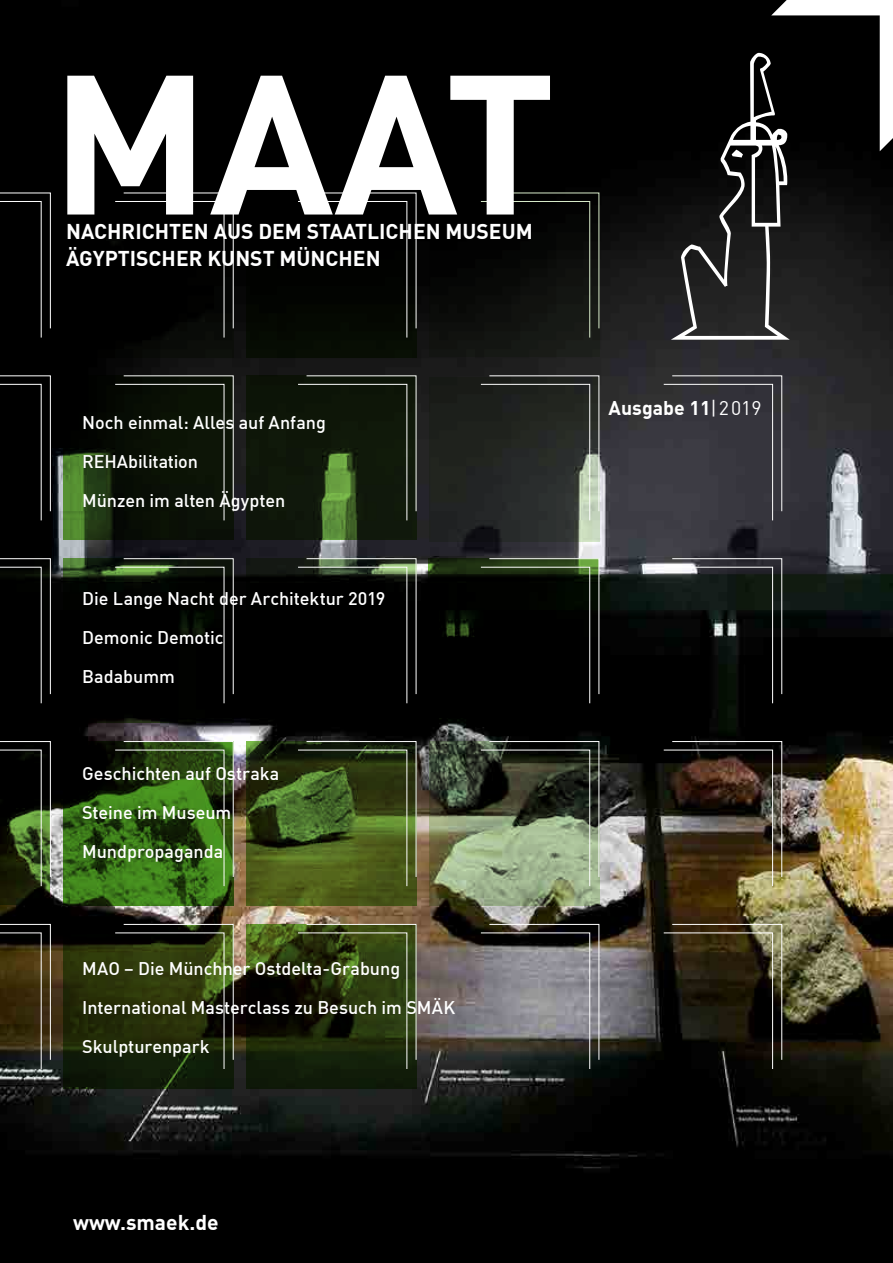
<style>
.page{position:relative;width:893px;height:1263px;background:#fff}
.page>*{position:absolute;margin:0;border:0;box-sizing:border-box;transform-origin:0 0}
.t1{font:700 195px "DIN Offc";color:#fff}
.t2{font:700 21px/27px "DIN Offc";color:#fff}
.t3{font:700 19.5px "DIN Offc";color:#fff}
.t4{font:500 18px/39px "DIN Offc";color:#fff}
.s1{font-weight:400}
</style>
<div class="page">
<img style="left:0;top:0;width:893px;height:1263px">
<svg style="left:246px;top:924px;width:170px;height:164px"></svg>
<svg style="left:63px;top:924px;width:171px;height:164px"></svg>
<div style="left:246px;top:375px;width:170px;height:164px;background:#0e160a"></div>
<div style="left:0;top:375px;width:49px;height:164px;background:#000"></div>
<svg style="left:246px;top:558px;width:170px;height:164px;fill:#000"></svg>
<div style="left:0;top:558px;width:49px;height:164px;background:#000"></div>
<svg style="left:428px;top:559px;width:171px;height:164px;fill:#000"></svg>
<svg style="left:429px;top:378px;width:170px;height:164px;fill:#1f221f"></svg>
<div style="left:246px;top:194px;width:170px;height:164px;background:#020401"></div>
<div style="left:63px;top:194px;width:170px;height:164px;background:linear-gradient(to right,#000,#0f110c)"></div>
<img style="left:429px;top:741px;width:170px;height:164px">
<svg style="left:0;top:740px;width:49px;height:164px"></svg>
<svg style="left:63px;top:375px;width:171px;height:164px"></svg>
<svg style="left:63px;top:558px;width:171px;height:164px;fill:#000"></svg>
<svg style="left:63px;top:741px;width:171px;height:164px"></svg>
<svg style="left:246px;top:741px;width:170px;height:164px"></svg>
<svg style="left:480px;top:375px;width:120px;height:146px"></svg>
<svg style="left:663px;top:375px;width:119px;height:146px"></svg>
<svg style="left:480px;top:558px;width:120px;height:146px"></svg>
<svg style="left:663px;top:558px;width:119px;height:146px"></svg>
<svg style="left:480px;top:741px;width:120px;height:146px"></svg>
<img style="left:663px;top:741px;width:119px;height:146px">
<svg style="left:480px;top:924px;width:120px;height:146px"></svg>
<svg style="left:663px;top:924px;width:119px;height:146px"></svg>
<svg style="left:297px;top:192px;width:120px;height:146px"></svg>
<svg style="left:298px;top:375px;width:119px;height:146px"></svg>
<svg style="left:297px;top:558px;width:120px;height:146px"></svg>
<svg style="left:297px;top:741px;width:120px;height:146px"></svg>
<svg style="left:297px;top:924px;width:120px;height:146px"></svg>
<svg style="left:114px;top:192px;width:120px;height:146px"></svg>
<svg style="left:114px;top:375px;width:120px;height:146px"></svg>
<svg style="left:114px;top:558px;width:120px;height:146px"></svg>
<svg style="left:114px;top:741px;width:120px;height:146px"></svg>
<svg style="left:114px;top:924px;width:120px;height:146px"></svg>
<svg style="left:0;top:192px;width:51px;height:146px"></svg>
<svg style="left:0;top:375px;width:51px;height:146px"></svg>
<svg style="left:0;top:558px;width:51px;height:146px"></svg>
<svg style="left:0;top:741px;width:51px;height:146px"></svg>
<svg style="left:0;top:924px;width:51px;height:146px"></svg>
<div style="left:429px;top:193px;width:170px;height:164px;background:linear-gradient(to bottom,#060605,#151714)"></div>
<svg style="left:671px;top:0;width:222px;height:340px"></svg>
<h1 class="t1" style="left:51px;top:17px;width:506px">MAAT</h1>
<p class="t2" style="left:66px;top:217px;width:468px">NACHRICHTEN AUS DEM STAATLICHEN MUSEUM<br>ÄGYPTISCHER KUNST MÜNCHEN</p>
<p class="t4" style="left:82px;top:402px;width:245px">Noch einmal: Alles auf Anfang<br>REHAbilitation<br>Münzen im alten Ägypten</p>
<p class="t4" style="left:82px;top:578px;width:305px">Die Lange Nacht der Architektur 2019<br>Demonic Demotic<br>Badabumm</p>
<p class="t4" style="left:82px;top:753px;width:199px">Geschichten auf Ostraka<br>Steine im Museum<br>Mundpropaganda</p>
<p class="t4" style="left:82px;top:948px;width:374px">MAO – Die Münchner Ostdelta-Grabung<br>International Masterclass zu Besuch im SMÄK<br>Skulpturenpark</p>
<p class="t3" style="left:609px;top:395px;width:154px">Ausgabe 11<span class="s1">|2019</span></p>
<p class="t2" style="left:73px;top:1208px;width:147px">www.smaek.de</p>
</div>
